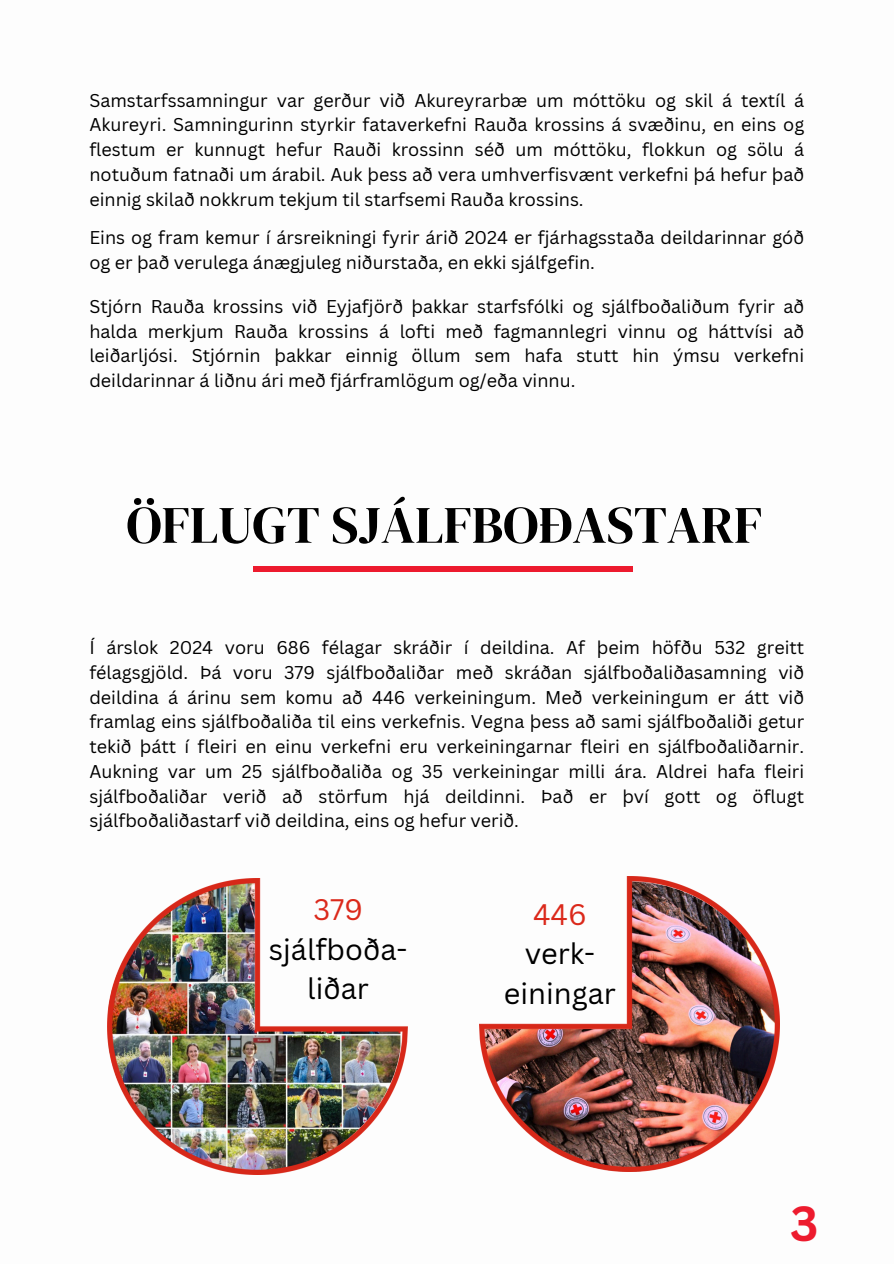
<style>
.page{position:relative;width:894px;height:1264px;background:#fff}
.page>*{position:absolute;margin:0;border:0;box-sizing:border-box;transform-origin:0 0}
.t1{font:52.5px "DM Serif Display";color:#000}
.t2{font:700 48px "Canva Sans";color:#ed1b2e}
.t3{font:28.95px/39.6px "Canva Sans";color:#000;text-align:center}
.t4{font:18px/24.8px "Canva Sans";color:#000;text-align:justify}
.s1{color:#db291b}
</style>
<div class="page">
<img style="left:107px;top:878px;width:300px;height:295px">
<img style="left:479px;top:876px;width:300px;height:295px">
<div style="left:253px;top:566px;width:380px;height:5px;background:#ed1b2e"></div>
<p class="t4" style="left:89px;top:87px;width:716px">Samstarfssamningur var gerður við Akureyrarbæ um móttöku og skil á textíl á Akureyri. Samningurinn styrkir fataverkefni Rauða krossins á svæðinu, en eins og flestum er kunnugt hefur Rauði krossinn séð um móttöku, flokkun og sölu á notuðum fatnaði um árabil. Auk þess að vera umhverfisvænt verkefni þá hefur það einnig skilað nokkrum tekjum til starfsemi Rauða krossins.</p>
<p class="t4" style="left:89px;top:224px;width:716px">Eins og fram kemur í ársreikningi fyrir árið 2024 er fjárhagsstaða deildarinnar góð og er það verulega ánægjuleg niðurstaða, en ekki sjálfgefin.</p>
<p class="t4" style="left:89px;top:293px;width:716px">Stjórn Rauða krossins við Eyjafjörð þakkar starfsfólki og sjálfboðaliðum fyrir að halda merkjum Rauða krossins á lofti með fagmannlegri vinnu og háttvísi að leiðarljósi. Stjórnin þakkar einnig öllum sem hafa stutt hin ýmsu verkefni deildarinnar á liðnu ári með fjárframlögum og/eða vinnu.</p>
<p class="t1" style="left:126px;top:488px;width:637px">ÖFLUGT SJÁLFBOÐASTARF</p>
<h2 class="t4" style="left:89px;top:634px;width:716px">Í árslok 2024 voru 686 félagar skráðir í deildina. Af þeim höfðu 532 greitt félagsgjöld. Þá voru 379 sjálfboðaliðar með skráðan sjálfboðaliðasamning við deildina á árinu sem komu að 446 verkeiningum. Með verkeiningum er átt við framlag eins sjálfboðaliða til eins verkefnis. Vegna þess að sami sjálfboðaliði getur tekið þátt í fleiri en einu verkefni eru verkeiningarnar fleiri en sjálfboðaliðarnir.<br>Aukning var um 25 sjálfboðaliða og 35 verkeiningar milli ára. Aldrei hafa fleiri sjálfboðaliðar verið að störfum hjá deildinni. Það er því gott og öflugt sjálfboðaliðastarf við deildina, eins og hefur verið.</h2>
<p class="t3" style="left:269px;top:888px;width:140px"><span class="s1">379 </span>sjálfboða&shy;liðar</p>
<h1 class="t3" style="left:504px;top:893px;width:113px"><span class="s1">446 </span>verk&shy;einingar</h1>
<p class="t2" style="left:789px;top:1189px;width:30px">3</p>
</div>
